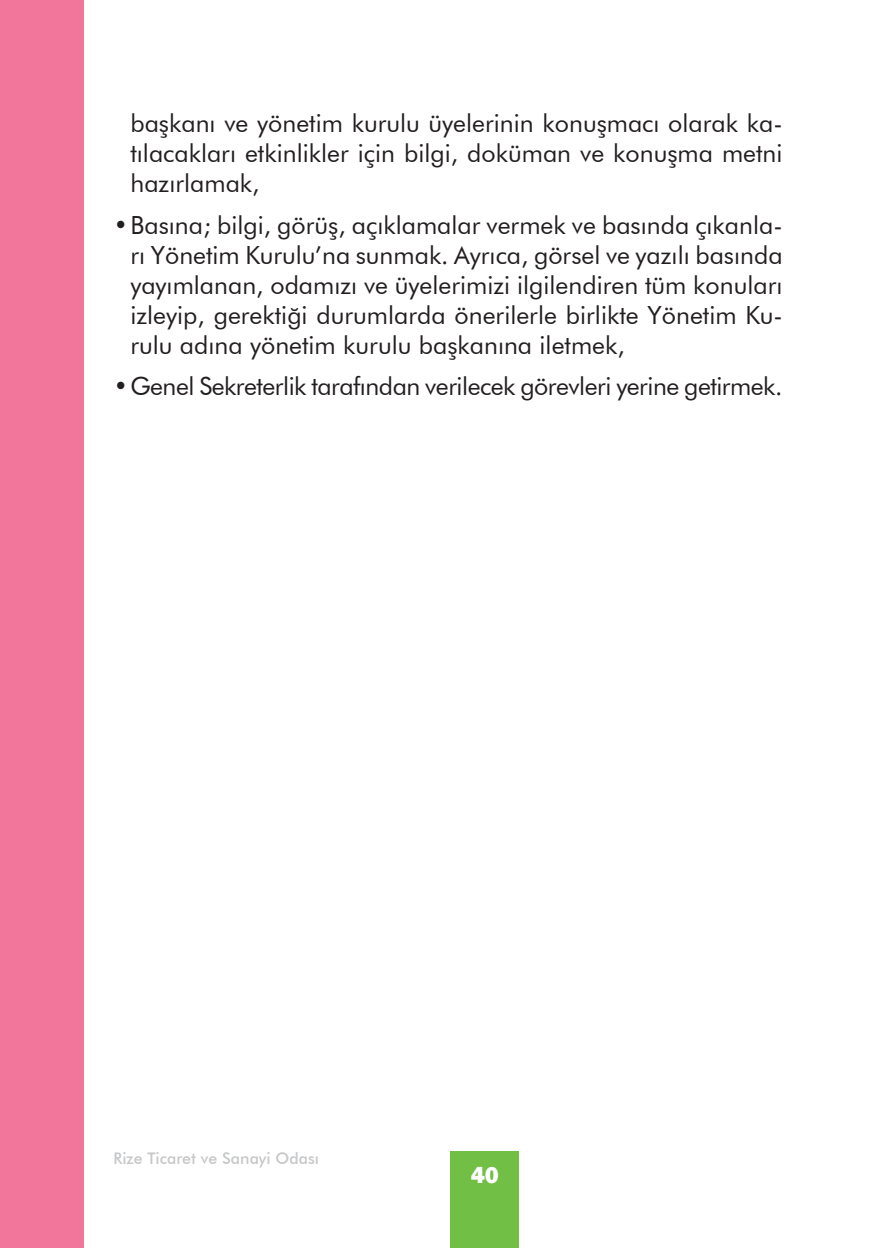
<style>
.page{position:relative;width:896px;height:1248px;background:#fff}
.page>*{position:absolute;margin:0;border:0;box-sizing:border-box;transform-origin:0 0}
.t1{font:25px/30px "Futura BT";color:#231f20;text-align:justify}
.t2{font:25px "Futura BT";letter-spacing:-.02em;color:#231f20}
.t3{font:800 24px "Franklin Gothic";color:#fff}
.t4{font:500 16px "Futura BT";color:#c7c8ca}
</style>
<div class="page">
<div style="left:451px;top:1151px;width:68px;height:96px;background:#71bf44"></div>
<div style="left:0;top:0;width:84px;height:1247px;background:#f2759c"></div>
<p class="t1" style="left:130px;top:108px;width:653px">başkanı ve yönetim kurulu üyelerinin konuşmacı olarak ka&shy;tılacakları etkinlikler için bilgi, doküman ve konuşma metni hazırlamak,</p>
<p class="t1" style="left:130px;top:210px;width:653px;text-indent:-17px">•Basına; bilgi, görüş, açıklamalar vermek ve basında çıkanla&shy;rı Yönetim Kurulu’na sunmak. Ayrıca, görsel ve yazılı basında yayımlanan, odamızı ve üyelerimizi ilgilendiren tüm konuları izleyip, gerektiği durumlarda önerilerle birlikte Yönetim Ku&shy;rulu adına yönetim kurulu başkanına iletmek,</p>
<p class="t2" style="left:113px;top:371px;width:670px">•Genel Sekreterlik tarafından verilecek görevleri yerine getirmek.</p>
<p class="t4" style="left:113px;top:1148px;width:207px">Rize Ticaret ve Sanayi Odası</p>
<p class="t3" style="left:471px;top:1158px;width:30px">40</p>
</div>
